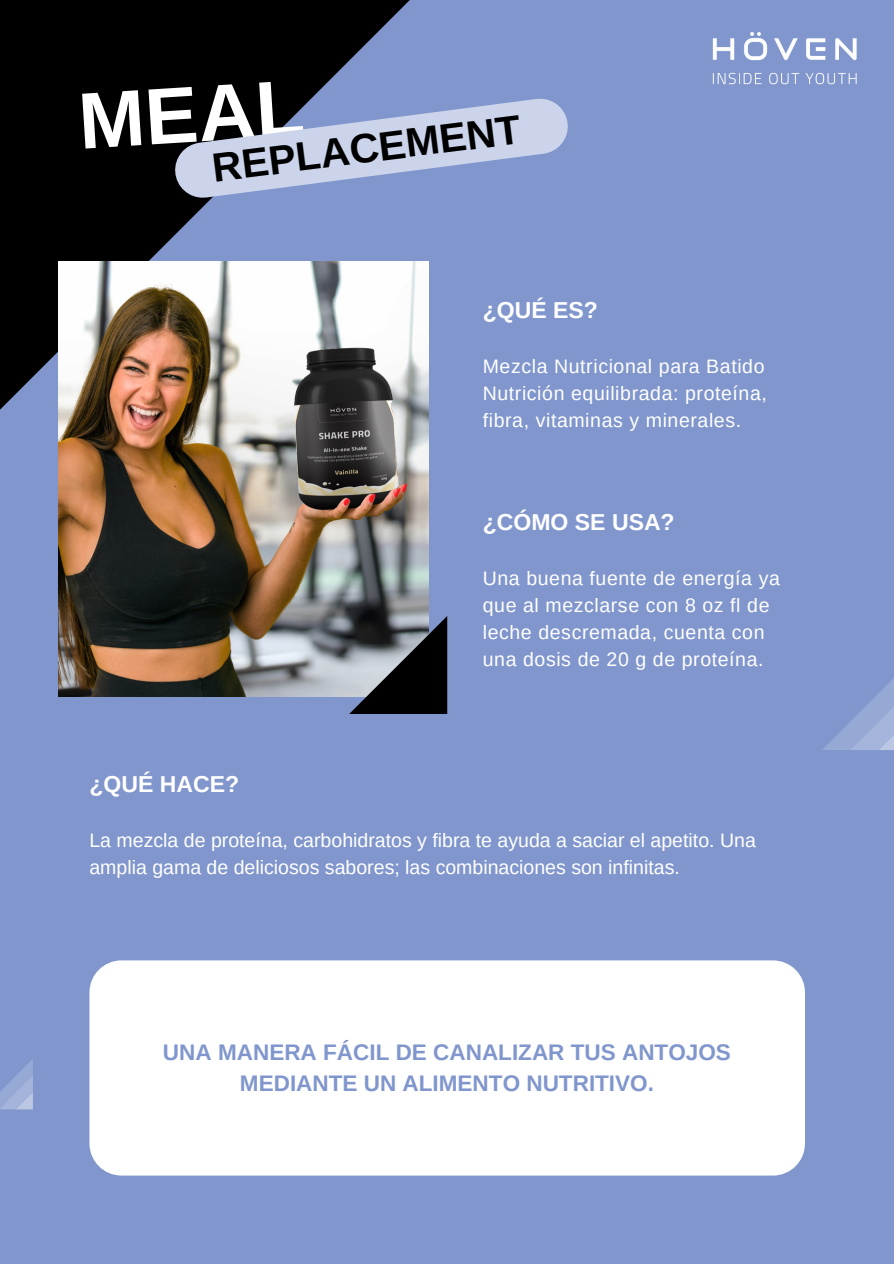
<style>
.page{position:relative;width:894px;height:1264px;background:#fff}
.page>*{position:absolute;margin:0;border:0;box-sizing:border-box;transform-origin:0 0}
.t1{font:700 79.8px "Arimo";color:#fff}
.t2{font:700 40.8px "Arimo";color:#000}
.t3{font:700 22.95px "Arimo";color:#fff}
.t4{font:700 22.5px/31.5px "Arimo";color:#8096cc;text-align:center}
.t5{font:19.5px/27px "Arimo";letter-spacing:.03em;color:#fff;text-align:justify}
.t6{font:19.5px/27px "Arimo";color:#fff}
</style>
<div class="page">
<div style="left:0;top:0;width:893px;height:1263px;background:#8096cc"></div>
<svg style="left:0;top:0;width:429px;height:420px;fill:#000"></svg>
<img style="left:58px;top:262px;width:370px;height:354px">
<svg style="left:141px;top:64px;width:427px;height:168px"></svg>
<svg style="left:349px;top:616px;width:98px;height:98px;background:#121419"></svg>
<svg style="left:822px;top:679px;width:71px;height:71px"></svg>
<svg style="left:0;top:1059px;width:33px;height:50px"></svg>
<div style="left:89px;top:960px;width:715px;height:215px;background:#fff;border-radius:32px"></div>
<img style="left:712px;top:32px;width:145px;height:53px">
<img style="left:58px;top:282px;width:363px;height:414px">
<p class="t1" style="left:75px;top:77px;width:227px;rotate:-4deg">MEAL</p>
<p class="t2" style="left:210px;top:145px;width:312px;rotate:-7deg">REPLACEMENT</p>
<p class="t3" style="left:482px;top:297px;width:117px">¿QUÉ ES?</p>
<p class="t5" style="left:482px;top:353px;width:285px">Mezcla Nutricional para Batido Nutrición equilibrada: proteína, fibra, vitaminas y minerales.</p>
<p class="t3" style="left:482px;top:509px;width:193px">¿CÓMO SE USA?</p>
<p class="t5" style="left:482px;top:565px;width:298px;text-align:left">Una buena fuente de energía ya que al mezclarse con 8 oz fl de leche descremada, cuenta con una dosis de 20 g de proteína.</p>
<p class="t3" style="left:89px;top:771px;width:151px">¿QUÉ HACE?</p>
<p class="t6" style="left:89px;top:826px;width:667px">La mezcla de proteína, carbohidratos y fibra te ayuda a saciar el apetito. Una amplia gama de deliciosos sabores; las combinaciones son infinitas.</p>
<p class="t4" style="left:163px;top:1036px;width:569px">UNA MANERA FÁCIL DE CANALIZAR TUS ANTOJOS<br>MEDIANTE UN ALIMENTO NUTRITIVO.</p>
</div>
